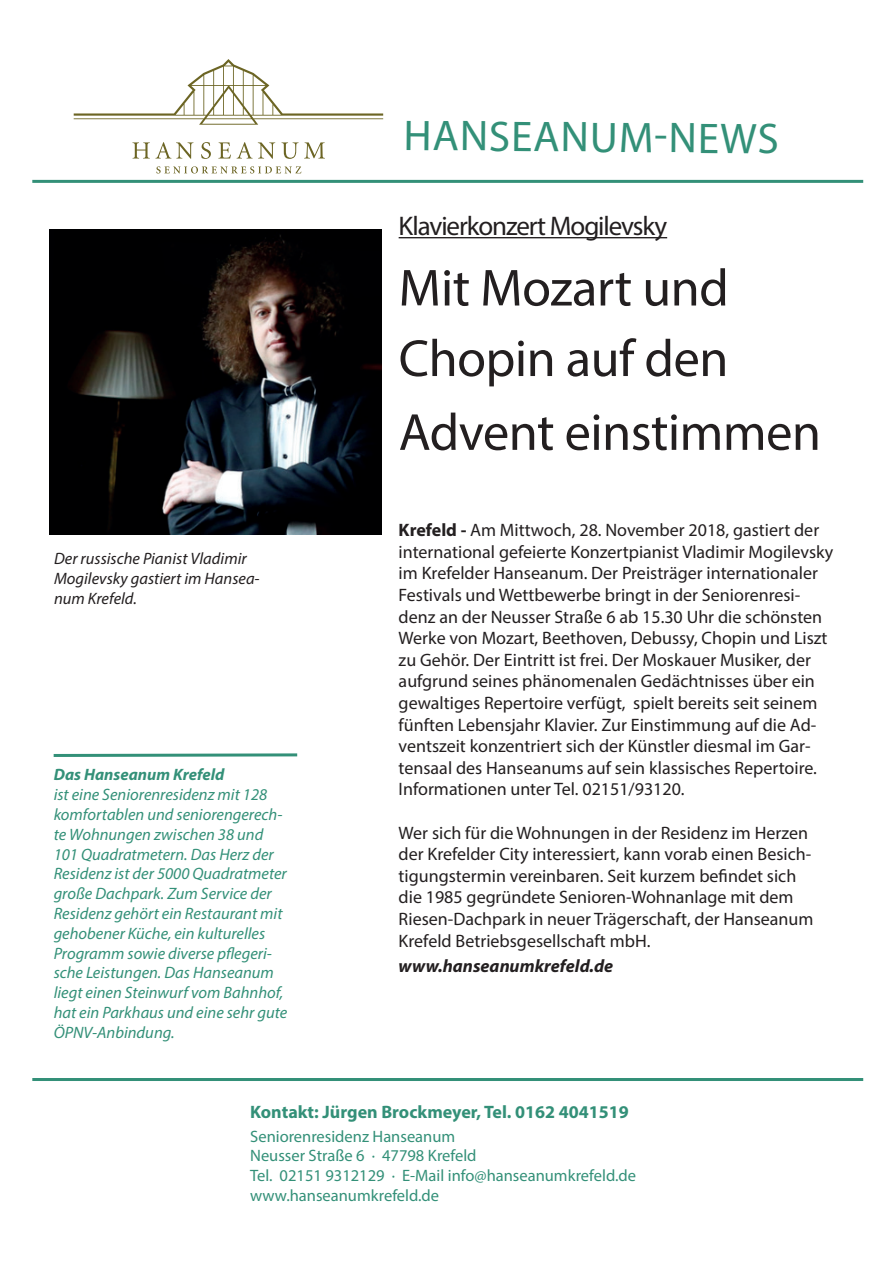
<style>
.page{position:relative;width:893px;height:1263px;background:#fff}
.page>*{position:absolute;margin:0;border:0;box-sizing:border-box;transform-origin:0 0}
.t1{font:52.5px/72.2px "Myriad Pro";letter-spacing:-.01em;color:#231f20}
.t2{font:43.2px "Myriad Pro";letter-spacing:.01em;color:#339078}
.t3{font:27px "Myriad Pro";letter-spacing:-.04em;color:#231f20}
.t4{font:18px/21.6px "Myriad Pro";color:#231f20}
.t5{font:700 18px "Myriad Pro";color:#339078}
.t6{font:italic 700 18px "Myriad Pro";color:#231f20}
.t7{font:italic 16.5px/19.8px "Myriad Pro";color:#339078}
.t8{font:16.5px/19.8px "Myriad Pro";color:#339078}
.t9{font:italic 16.5px/19.8px "Myriad Pro";color:#231f20}
.t10{font:italic 700 16.5px "Myriad Pro";color:#339078}
.s1{font-weight:700}
</style>
<div class="page">
<hr style="left:399px;top:237px;width:268px;height:1px;background:#231f20">
<hr style="left:32px;top:180px;width:831px;height:3px;background:#339078">
<hr style="left:32px;top:1078px;width:831px;height:3px;background:#339078">
<svg style="left:74px;top:59px;width:309px;height:114px"></svg>
<svg style="left:53px;top:753px;width:245px;height:4px"></svg>
<img style="left:50px;top:230px;width:331px;height:305px">
<h2 class="t2" style="left:403px;top:110px;width:377px">HANSEANUM-NEWS</h2>
<p class="t9" style="left:54px;top:548px;width:207px">Der russische Pianist Vladimir<br>Mogilevsky gastiert im Hansea&shy;num Krefeld.</p>
<p class="t10" style="left:54px;top:764px;width:172px">Das Hanseanum Krefeld</p>
<p class="t7" style="left:54px;top:784px;width:235px">ist eine Seniorenresidenz mit 128 komfortablen und seniorengerech&shy;te Wohnungen zwischen 38 und<br>101 Quadratmetern. Das Herz der<br>Residenz ist der 5000 Quadratmeter große Dachpark. Zum Service der<br>Residenz gehört ein Restaurant mit gehobener Küche, ein kulturelles<br>Programm sowie diverse pflegeri&shy;sche Leistungen. Das Hanseanum liegt einen Steinwurf vom Bahnhof, hat ein Parkhaus und eine sehr gute<br>ÖPNV-Anbindung.</p>
<h3 class="t3" style="left:399px;top:209px;width:270px">Klavierkonzert Mogilevsky</h3>
<h1 class="t1" style="left:399px;top:251px;width:424px">Mit Mozart und<br>Chopin auf den<br>Advent einstimmen</h1>
<p class="t4" style="left:399px;top:519px;width:436px"><span class="s1">Krefeld -</span> Am Mittwoch, 28. November 2018, gastiert der international gefeierte Konzertpianist Vladimir Mogilevsky im Krefelder Hanseanum. Der Preisträger internationaler Festivals und Wettbewerbe bringt in der Seniorenresi&shy;denz an der Neusser Straße 6 ab 15.30 Uhr die schönsten Werke von Mozart, Beethoven, Debussy, Chopin und Liszt zu Gehör. Der Eintritt ist frei. Der Moskauer Musiker, der aufgrund seines phänomenalen Gedächtnisses über ein gewaltiges Repertoire verfügt, spielt bereits seit seinem fünften Lebensjahr Klavier. Zur Einstimmung auf die Ad&shy;ventszeit konzentriert sich der Künstler diesmal im Gar&shy;tensaal des Hanseanums auf sein klassisches Repertoire.<br>Informationen unter Tel. 02151/93120.</p>
<p class="t4" style="left:399px;top:821px;width:416px">Wer sich für die Wohnungen in der Residenz im Herzen der Krefelder City interessiert, kann vorab einen Besich&shy;tigungstermin vereinbaren. Seit kurzem befindet sich die 1985 gegründete Senioren-Wohnanlage mit dem Riesen-Dachpark in neuer Trägerschaft, der Hanseanum Krefeld Betriebsgesellschaft mbH.</p>
<p class="t6" style="left:399px;top:954px;width:216px">www.hanseanumkrefeld.de</p>
<p class="t5" style="left:250px;top:1100px;width:380px">Kontakt: Jürgen Brockmeyer, Tel. 0162 4041519</p>
<p class="t8" style="left:250px;top:1126px;width:387px">Seniorenresidenz Hanseanum<br>Neusser Straße 6 ∙ 47798 Krefeld<br>Tel. 02151 9312129 ∙ E-Mail info@hanseanumkrefeld.de www.hanseanumkrefeld.de</p>
</div>
